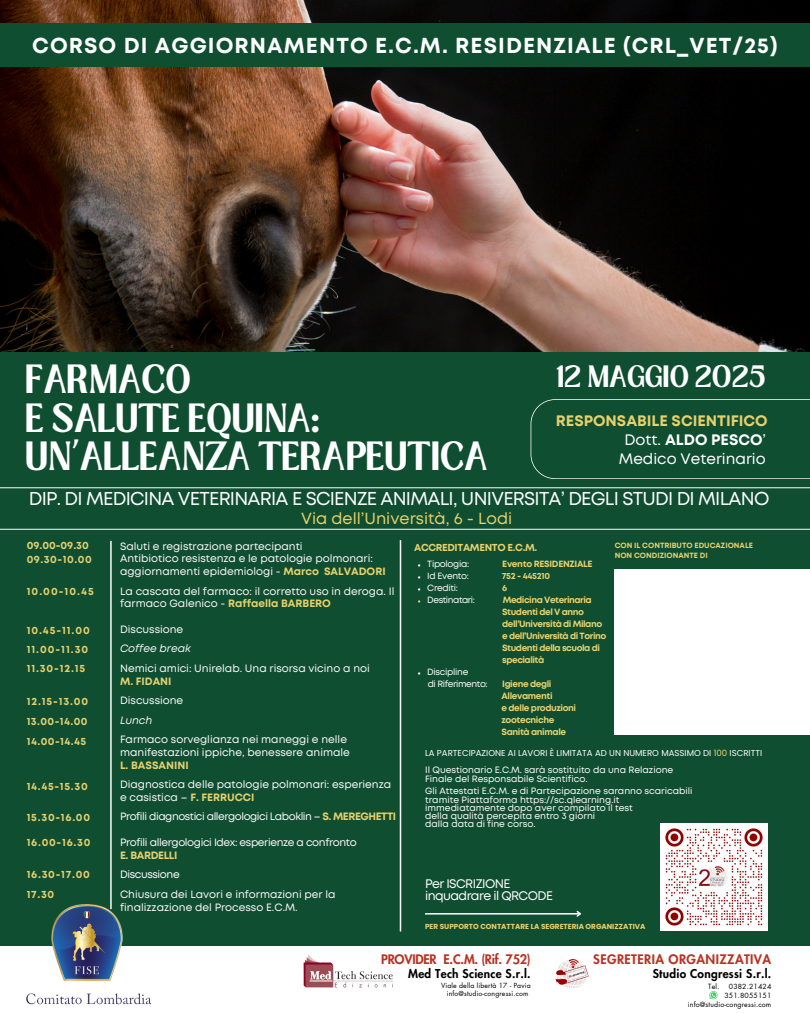
<style>
.page{position:relative;width:810px;height:1013px;background:#fff}
.page>*{position:absolute;margin:0;border:0;box-sizing:border-box;transform-origin:0 0}
.t1{font:700 31.3px/38.2px "Loubag";color:#fff}
.t2{font:700 23.7px "Loubag";color:#fff}
.t3{font:700 21.6px "Mont";letter-spacing:.05em;color:#fff}
.t4{font:18.6px "Mont";letter-spacing:-.04em;color:#fff}
.t5{font:16px "Mont";color:#e8d16c}
.t6{font:700 15.1px/18.8px "Mont";color:#e8d16c;text-align:right}
.t7{font:800 12.8px "Futura LT Pro";letter-spacing:-.015em;color:#b83123}
.t8{font:800 12.8px "Futura LT Pro";letter-spacing:.03em;color:#b83123}
.t9{font:12.4px "Mont";letter-spacing:-.045em;color:#fff}
.t10{font:800 11.9px "Futura LT Pro";letter-spacing:.02em;color:#000}
.t11{font:10.6px/12.8px "Mont";color:#fdfbfb}
.t12{font:700 10.6px "Mont";letter-spacing:.065em;color:#e8d16c}
.t13{font:10.6px "Mont";letter-spacing:-.04em;color:#fdfbfb}
.t14{font:10.6px "Mont";letter-spacing:-.035em;color:#fdfbfb}
.t15{font:italic 10.6px "Mont";color:#fdfbfb}
.t16{font:700 10.6px "Mont";color:#e8d16c}
.t17{font:10.6px "Mont";letter-spacing:-.035em;color:#fff}
.t18{font:700 10.6px "Mont";letter-spacing:-.035em;color:#e8d16c}
.t19{font:700 10.1px "Mont";letter-spacing:-.035em;color:#e8d16c}
.t20{font:9.1px/8.2px "Mont";color:#fff}
.t21{font:700 9px "Mont";letter-spacing:-.05em;color:#e8d16c}
.t22{font:9px "Mont";letter-spacing:-.035em;color:#fff}
.t23{font:8.6px "Poppins";color:#fdfbfb}
.t24{font:700 7.6px "Mont";color:#e8d16c}
.t25{font:700 7.2px "Poppins";color:#e8d16c}
.t26{font:7px "Futura LT Pro";letter-spacing:.02em;color:#000}
.t27{font:6.9px "Futura LT Pro";letter-spacing:.02em;color:#000}
.s1{font-weight:400;color:#fff}
.s2{color:#fff}
.s3{font-weight:700;color:#e8d16c}
.s4{color:#e8d16c}
</style>
<div class="page">
<div style="left:0;top:0;width:810px;height:1012px;background:#104e32"></div>
<img style="left:0;top:0;width:810px;height:351px">
<div style="left:0;top:24px;width:810px;height:43px;background:#104e32"></div>
<div style="left:615px;top:569px;width:195px;height:165px;background:#fff"></div>
<hr style="left:0;top:529px;width:810px;height:1px;background:#fdfbfb">
<hr style="left:0;top:487px;width:810px;height:1px;background:#fdfbfb">
<div style="left:0;top:946px;width:810px;height:66px;background:#fff"></div>
<img style="left:556px;top:959px;width:33px;height:29px">
<img style="left:303px;top:954px;width:90px;height:34px">
<svg style="left:709px;top:991px;width:9px;height:8px"></svg>
<hr style="left:400px;top:540px;width:1px;height:391px;background:#fdfbfb">
<svg style="left:531px;top:399px;width:279px;height:79px"></svg>
<img style="left:661px;top:823px;width:106px;height:107px">
<hr style="left:425px;top:913px;width:155px;height:1px;background:#fff">
<svg style="left:575px;top:910px;width:6px;height:7px"></svg>
<hr style="left:110px;top:541px;width:2px;height:368px;background:#fdfbfb">
<img style="left:26px;top:904px;width:126px;height:101px">
<p class="t3" style="left:32px;top:37px;width:747px">CORSO DI AGGIORNAMENTO E.C.M. RESIDENZIALE (CRL_VET/25)</p>
<p class="t1" style="left:26px;top:361px;width:464px">FARMACO<br>E SALUTE EQUINA:<br>UN’ALLEANZA TERAPEUTICA</p>
<p class="t2" style="left:556px;top:357px;width:211px">12 MAGGIO 2025</p>
<p class="t6" style="left:556px;top:412px;width:213px">RESPONSABILE SCIENTIFICO<br><span class="s1">Dott.</span> <span class="s2">ALDO PESCO</span><span class="s1">’<br>Medico Veterinario</span></p>
<p class="t4" style="left:29px;top:492px;width:742px">DIP. DI MEDICINA VETERINARIA E SCIENZE ANIMALI, UNIVERSITA’ DEGLI STUDI DI MILANO</p>
<h4 class="t12" style="left:27px;top:541px;width:64px">09.00-09.30</h4>
<p class="t12" style="left:27px;top:555px;width:67px">09.30-10.00</p>
<p class="t12" style="left:27px;top:587px;width:69px">10.00-10.45</p>
<p class="t12" style="left:27px;top:626px;width:65px">10.45-11.00</p>
<p class="t12" style="left:27px;top:645px;width:63px">11.00-11.30</p>
<p class="t12" style="left:27px;top:664px;width:60px">11.30-12.15</p>
<p class="t12" style="left:27px;top:697px;width:63px">12.15-13.00</p>
<p class="t12" style="left:27px;top:717px;width:62px">13.00-14.00</p>
<p class="t12" style="left:27px;top:737px;width:61px">14.00-14.45</p>
<p class="t12" style="left:27px;top:782px;width:62px">14.45-15.30</p>
<p class="t12" style="left:27px;top:813px;width:65px">15.30-16.00</p>
<p class="t12" style="left:27px;top:838px;width:65px">16.00-16.30</p>
<p class="t12" style="left:27px;top:870px;width:65px">16.30-17.00</p>
<p class="t12" style="left:27px;top:890px;width:29px">17.30</p>
<p class="t5" style="left:301px;top:512px;width:213px">Via dell’Università, 6 - Lodi</p>
<p class="t11" style="left:120px;top:540px;width:184px">Saluti e registrazione partecipanti</p>
<p class="t11" style="left:120px;top:553px;width:267px">Antibiotico resistenza e le patologie polmonari: aggiornamenti epidemiologi - <span class="s3">Marco SALVADORI</span></p>
<p class="t11" style="left:120px;top:585px;width:276px">La cascata del farmaco: il corretto uso in deroga. Il farmaco Galenico - <span class="s3">Raffaella BARBERO</span></p>
<p class="t11" style="left:120px;top:623px;width:65px">Discussione</p>
<p class="t15" style="left:120px;top:644px;width:72px">Coffee break</p>
<p class="t11" style="left:120px;top:662px;width:251px">Nemici amici: Unirelab. Una risorsa vicino a noi</p>
<p class="t12" style="left:120px;top:677px;width:53px">M. FIDANI</p>
<p class="t11" style="left:120px;top:694px;width:65px">Discussione</p>
<p class="t15" style="left:120px;top:716px;width:34px">Lunch</p>
<p class="t11" style="left:120px;top:733px;width:231px">Farmaco sorveglianza nei maneggi e nelle manifestazioni ippiche, benessere animale</p>
<p class="t16" style="left:120px;top:761px;width:70px">L. BASSANINI</p>
<p class="t11" style="left:120px;top:778px;width:273px">Diagnostica delle patologie polmonari: esperienza e casistica – <span class="s3">F. FERRUCCI</span></p>
<p class="t13" style="left:120px;top:812px;width:278px">Profili diagnostici allergologici Laboklin – <span class="s3">S. MEREGHETTI</span></p>
<p class="t14" style="left:120px;top:838px;width:238px">Profili allergologici Idex: esperienze a confronto</p>
<p class="t18" style="left:120px;top:851px;width:59px">E. BARDELLI</p>
<p class="t17" style="left:120px;top:870px;width:61px">Discussione</p>
<p class="t11" style="left:120px;top:888px;width:217px">Chiusura dei Lavori e informazioni per la finalizzazione del Processo E.C.M.</p>
<p class="t19" style="left:414px;top:543px;width:125px">ACCREDITAMENTO E.C.M.</p>
<p class="t22" style="left:427px;top:561px;width:43px">Tipologia:</p>
<p class="t21" style="left:502px;top:561px;width:92px">Evento RESIDENZIALE</p>
<p class="t22" style="left:427px;top:573px;width:43px">Id Evento:</p>
<p class="t21" style="left:502px;top:573px;width:50px">752 - 445210</p>
<p class="t22" style="left:427px;top:585px;width:32px">Crediti:</p>
<p class="t21" style="left:502px;top:585px;width:7px">6</p>
<p class="t22" style="left:427px;top:597px;width:49px">Destinatari:</p>
<p class="t21" style="left:503px;top:597px;width:91px">Medicina Veterinaria</p>
<p class="t21" style="left:502px;top:609px;width:83px">Studenti del V anno</p>
<p class="t21" style="left:502px;top:621px;width:102px">dell’Università di Milano</p>
<p class="t21" style="left:502px;top:633px;width:106px">e dell’Università di Torino</p>
<p class="t21" style="left:502px;top:645px;width:99px">Studenti della scuola di</p>
<p class="t21" style="left:502px;top:657px;width:44px">specialità</p>
<p class="t22" style="left:427px;top:669px;width:43px">Discipline</p>
<p class="t22" style="left:428px;top:681px;width:62px">di Riferimento:</p>
<p class="t21" style="left:502px;top:681px;width:51px">Igiene degli</p>
<p class="t21" style="left:502px;top:693px;width:53px">Allevamenti</p>
<p class="t21" style="left:502px;top:705px;width:76px">e delle produzioni</p>
<p class="t21" style="left:502px;top:717px;width:54px">zootecniche</p>
<p class="t21" style="left:502px;top:729px;width:66px">Sanità animale</p>
<p class="t24" style="left:615px;top:542px;width:140px">CON IL CONTRIBUTO EDUCAZIONALE</p>
<p class="t24" style="left:615px;top:552px;width:95px">NON CONDIZIONANTE DI</p>
<p class="t23" style="left:425px;top:747px;width:338px">LA PARTECIPAZIONE AI LAVORI È LIMITATA AD UN NUMERO MASSIMO DI <span class="s4">100</span> ISCRITTI</p>
<p class="t20" style="left:425px;top:766px;width:250px">Il Questionario E.C.M. sarà sostituito da una Relazione<br>Finale del Responsabile Scientifico.</p>
<p class="t20" style="left:425px;top:787px;width:269px">Gli Attestati E.C.M. e di Partecipazione saranno scaricabili tramite Piattaforma https://sc.qlearning.it</p>
<p class="t20" style="left:425px;top:804px;width:209px">immediatamente dopo aver compilato il test</p>
<p class="t20" style="left:425px;top:812px;width:172px">della qualità percepita entro 3 giorni</p>
<h6 class="t20" style="left:425px;top:820px;width:112px">dalla data di fine corso.</h6>
<p class="t9" style="left:425px;top:879px;width:87px">Per ISCRIZIONE</p>
<h3 class="t9" style="left:425px;top:891px;width:129px">inquadrare il QRCODE</h3>
<p class="t25" style="left:425px;top:921px;width:222px">PER SUPPORTO CONTATTARE LA SEGRETERIA ORGANIZZATIVA</p>
<p class="t7" style="left:381px;top:953px;width:151px">PROVIDER E.C.M. (Rif. 752)</p>
<p class="t8" style="left:593px;top:953px;width:179px">SEGRETERIA ORGANIZZATIVA</p>
<p class="t10" style="left:408px;top:968px;width:124px">Med Tech Science S.r.l.</p>
<p class="t27" style="left:441px;top:982px;width:91px">Viale della libertà 17 - Pavia</p>
<p class="t27" style="left:447px;top:990px;width:83px">info@studio-congressi.com</p>
<h2 class="t10" style="left:653px;top:968px;width:120px">Studio Congressi S.r.l.</h2>
<h1 class="t26" style="left:708px;top:983px;width:13px">Tel.</h1>
<h1 class="t26" style="left:729px;top:983px;width:44px">0382.21424</h1>
<h2 class="t26" style="left:724px;top:992px;width:48px">351.8055151</h2>
<h4 class="t26" style="left:688px;top:1001px;width:85px">info@studio-congressi.com</h4>
</div>
